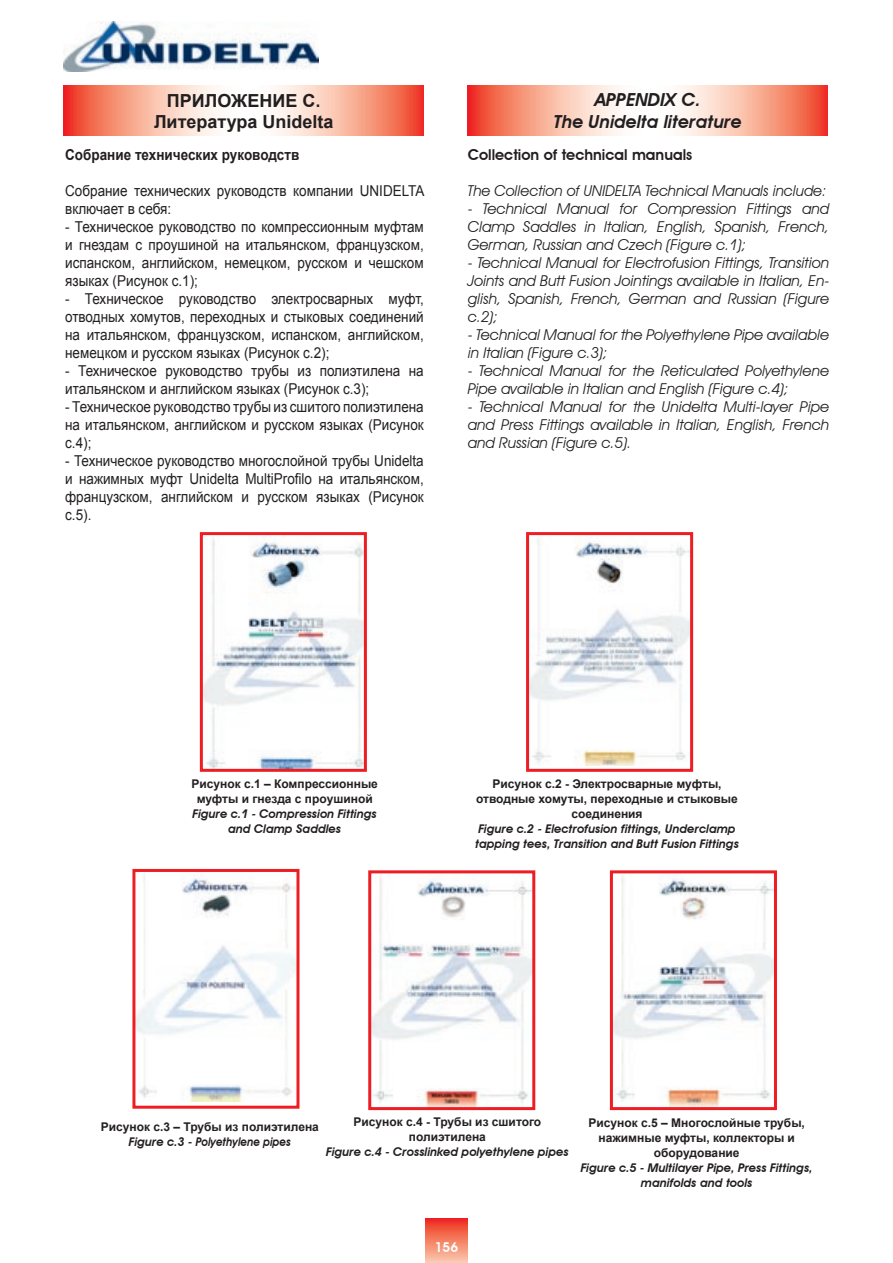
<style>
.page{position:relative;width:893px;height:1263px;background:#fff}
.page>*{position:absolute;margin:0;border:0;box-sizing:border-box;transform-origin:0 0}
.t1{font:italic 600 18px/21.6px "Avant Garde IT Cby BT";color:#231f20;text-align:center}
.t2{font:700 18px/21.6px "Arial";color:#231f20;text-align:center}
.t3{font:15px/18px "Arial";color:#231f20;text-align:justify;scale:.9 1}
.t4{font:italic 15px/18px "Avant Garde IT Cby BT";color:#231f20;text-align:justify}
.t5{font:700 15px "Arial";color:#231f20;scale:.9 1}
.t6{font:600 15px "Avant Garde IT Cby BT";color:#231f20}
.t7{font:600 13.5px "Avant Garde IT Cby BT";color:#fff}
.t8{font:700 12px/15px "Arial";color:#231f20;text-align:center}
.t9{font:italic 600 12px/15px "Avant Garde IT Cby BT";color:#231f20;text-align:center}
.s1{font-family:"Avant Garde IT Cby BT";font-weight:600}
</style>
<div class="page">
<img style="left:64px;top:21px;width:254px;height:51px">
<svg style="left:64px;top:85px;width:360px;height:51px"></svg>
<svg style="left:468px;top:85px;width:360px;height:50px"></svg>
<img style="left:204px;top:536px;width:159px;height:232px">
<div style="left:200px;top:532px;width:167px;height:240px;border:3px solid #ee1d23"></div>
<img style="left:530px;top:538px;width:159px;height:228px">
<div style="left:526px;top:532px;width:167px;height:240px;border:3px solid #ee1d23"></div>
<img style="left:136px;top:874px;width:159px;height:228px">
<div style="left:132px;top:869px;width:167px;height:240px;border:3px solid #ee1d23"></div>
<img style="left:372px;top:876px;width:159px;height:230px">
<div style="left:368px;top:870px;width:167px;height:240px;border:3px solid #ee1d23"></div>
<img style="left:614px;top:876px;width:159px;height:230px">
<div style="left:610px;top:870px;width:167px;height:240px;border:3px solid #ee1d23"></div>
<div style="left:425px;top:1218px;width:43px;height:45px;background:linear-gradient(to bottom,#ed2c19,#fbceaf)"></div>
<p class="t2" style="left:154px;top:90px;width:181px">ПРИЛОЖЕНИЕ C<span class="s1">.<br></span>Литература Unidelta</p>
<p class="t1" style="left:554px;top:89px;width:189px">APPENDIX C.<br>The Unidelta literature</p>
<p class="t5" style="left:65px;top:145px;width:262px">Собрание технических руководств</p>
<p class="t3" style="left:65px;top:182px;width:401px">Собрание технических руководств компании UNIDELTA включает в себя:</p>
<p class="t3" style="left:65px;top:218px;width:400px">- Техническое руководство по компрессионным муфтам и гнездам с проушиной на итальянском, французском, испанском, английском, немецком, русском и чешском языках (Рисунок с.1);</p>
<p class="t3" style="left:65px;top:290px;width:400px">- Техническое руководство электросварных муфт, отводных хомутов, переходных и стыковых соединений на итальянском, французском, испанском, английском, немецком и русском языках (Рисунок с.2);</p>
<p class="t3" style="left:65px;top:362px;width:400px">- Техническое руководство трубы из полиэтилена на итальянском и английском языках (Рисунок с.3);</p>
<p class="t3" style="left:65px;top:398px;width:400px">- Техническое руководство трубы из сшитого полиэтилена на итальянском, английском и русском языках (Рисунок с.4);</p>
<p class="t3" style="left:65px;top:452px;width:400px">- Техническое руководство многослойной трубы Unidelta и нажимных муфт Unidelta MultiProfilo на итальянском, французском, английском и русском языках (Рисунок с.5).</p>
<p class="t6" style="left:468px;top:146px;width:226px">Collection of technical manuals</p>
<p class="t4" style="left:468px;top:182px;width:360px">The Collection of UNIDELTA Technical Manuals include:</p>
<p class="t4" style="left:468px;top:200px;width:363px">- Technical Manual for Compression Fittings and Clamp Saddles in Italian, English, Spanish, French, German, Russian and Czech (Figure c.1);</p>
<p class="t4" style="left:468px;top:254px;width:363px">- Technical Manual for Electrofusion Fittings, Transition Joints and Butt Fusion Jointings available in Italian, En&shy;glish, Spanish, French, German and Russian (Figure c.2);</p>
<p class="t4" style="left:468px;top:326px;width:363px">- Technical Manual for the Polyethylene Pipe available in Italian (Figure c.3);</p>
<p class="t4" style="left:468px;top:362px;width:363px">- Technical Manual for the Reticulated Polyethylene<br>Pipe available in Italian and English (Figure c.4);</p>
<p class="t4" style="left:468px;top:398px;width:363px">- Technical Manual for the Unidelta Multi-layer Pipe and Press Fittings available in Italian, English, French and Russian (Figure c.5).</p>
<p class="t8" style="left:191px;top:777px;width:188px">Рисунок с.1 – Компрессионные муфты и гнезда с проушиной</p>
<p class="t9" style="left:193px;top:806px;width:186px">Figure c.1 - Compression Fittings and Clamp Saddles</p>
<p class="t8" style="left:476px;top:777px;width:263px">Рисунок с.2 - Электросварные муфты, отводные хомуты, переходные и стыковые соединения</p>
<p class="t9" style="left:475px;top:821px;width:265px;text-align:left">Figure c.2 - Electrofusion fittings, Underclamp tapping tees, Transition and Butt Fusion Fittings</p>
<p class="t8" style="left:354px;top:1115px;width:189px">Рисунок c.4 - Трубы из сшитого полиэтилена</p>
<p class="t9" style="left:326px;top:1145px;width:244px">Figure c.4 - Crosslinked polyethylene pipes</p>
<p class="t8" style="left:101px;top:1120px;width:220px">Рисунок c.3 – Трубы из полиэтилена</p>
<p class="t9" style="left:129px;top:1134px;width:163px">Figure c.3 - Polyethylene pipes</p>
<p class="t8" style="left:589px;top:1116px;width:218px">Рисунок с.5 – Многослойные трубы, нажимные муфты, коллекторы и оборудование</p>
<p class="t9" style="left:581px;top:1160px;width:233px">Figure c.5 - Multilayer Pipe, Press Fittings, manifolds and tools</p>
<p class="t7" style="left:435px;top:1239px;width:25px">156</p>
</div>
